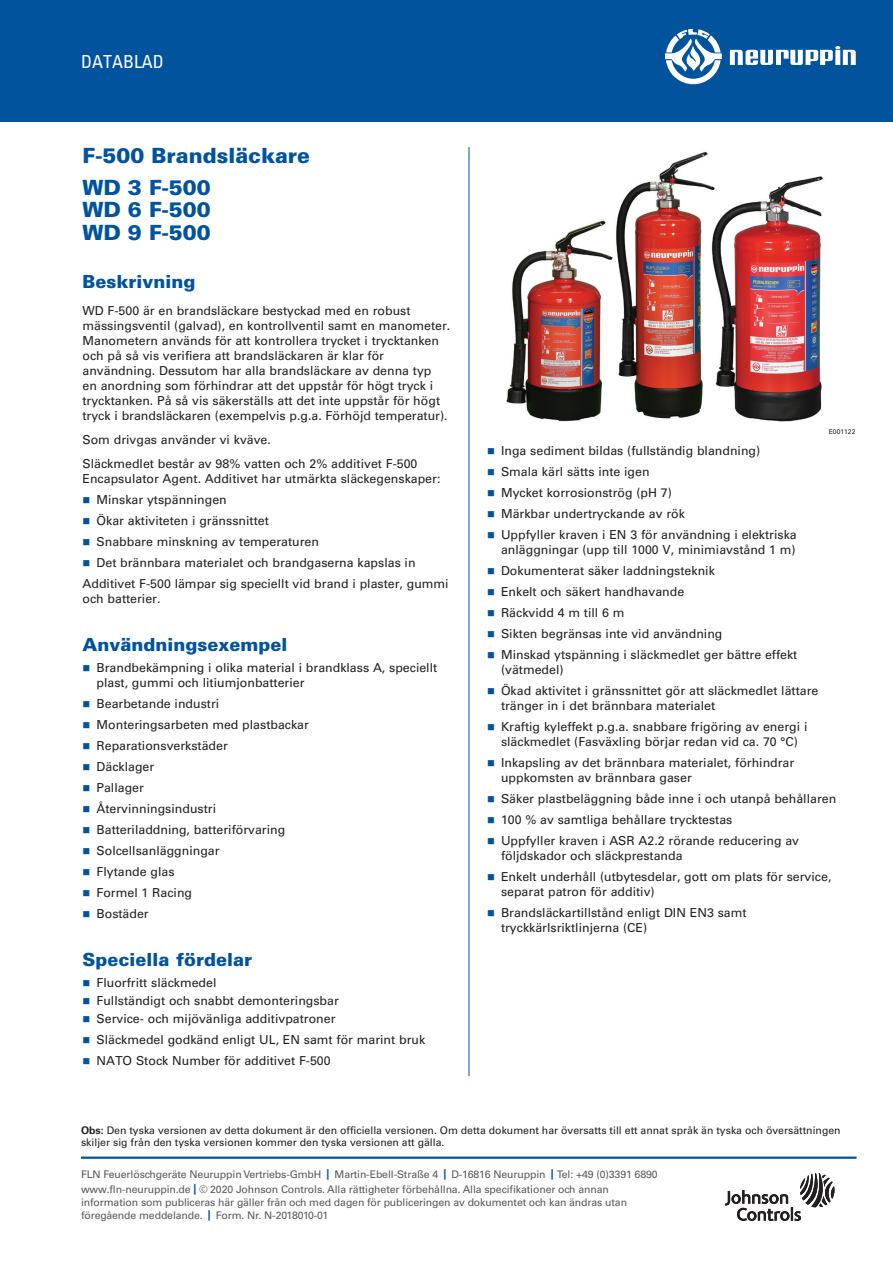
<style>
.page{position:relative;width:893px;height:1263px;background:#fff}
.page>*{position:absolute;margin:0;border:0;box-sizing:border-box;transform-origin:0 0}
._02_Data_Sheet_Heade{font:900 21px "Univers LT Std";color:#01539e}
._03_12_pt_Blue_Heade{font:900 18px "Univers LT Std";color:#01539e}
._01_DATA_SHEET{font:condensed 18px "Univers LT Std";color:#fff}
._08_Bullet_Text{font:12.3px/15px "Univers LT Std";color:#231f20}
._06_Text_8_25{font:12.3px/15px "Univers LT Std";color:#231f20}
._07_Bullet_Text_1st{font:12.3px/15px "Univers LT Std";color:#231f20}
._27_Tagline-Boilerpl{font:10.5px/15px "Univers LT Std";letter-spacing:-.01em;color:#57585a}
._16_Note_7_pt__type{font:10.5px/12px "Univers LT Std";color:#231f20}
._15___of_Art_Drawing{font:6.75px "Univers LT Std";color:#231f20}
.s1{color:#01539e}
.s2{font-weight:700}
.s3{font-weight:700;color:#01539e}
</style>
<div class="page">
<hr style="left:469px;top:147px;width:1px;height:929px;background:#01539e">
<hr style="left:81px;top:1156px;width:775px;height:3px;background:#01539e">
<div style="left:0;top:0;width:893px;height:122px;background:#01539e"></div>
<svg style="left:665px;top:29px;width:57px;height:55px"></svg>
<svg style="left:730px;top:46px;width:126px;height:19px"></svg>
<svg style="left:725px;top:1173px;width:109px;height:48px"></svg>
<img style="left:507px;top:152px;width:316px;height:270px">
<p class="_01_DATA_SHEET" style="left:81px;top:50px;width:84px">DATABLAD</p>
<p class="_02_Data_Sheet_Heade" style="left:82px;top:142px;width:229px">F-500 Brandsläckare</p>
<p class="_02_Data_Sheet_Heade" style="left:82px;top:174px;width:130px">WD 3 F-500</p>
<p class="_02_Data_Sheet_Heade" style="left:82px;top:196px;width:130px">WD 6 F-500</p>
<p class="_02_Data_Sheet_Heade" style="left:82px;top:219px;width:130px">WD 9 F-500</p>
<p class="_03_12_pt_Blue_Heade" style="left:82px;top:270px;width:115px">Beskrivning</p>
<p class="_06_Text_8_25" style="left:82px;top:303px;width:369px">WD F-500 är en brandsläckare bestyckad med en robust mässingsventil (galvad), en kontrollventil samt en manometer.<br>Manometern används för att kontrollera trycket i trycktanken och på så vis verifiera att brandsläckaren är klar för användning. Dessutom har alla brandsläckare av denna typ<br>en anordning som förhindrar att det uppstår för högt tryck i trycktanken. På så vis säkerställs att det inte uppstår för högt tryck i brandsläckaren (exempelvis p.g.a. Förhöjd temperatur).</p>
<p class="_06_Text_8_25" style="left:82px;top:432px;width:190px">Som drivgas använder vi kväve.</p>
<p class="_06_Text_8_25" style="left:82px;top:456px;width:359px">Släckmedlet består av 98% vatten och 2% additivet F-500<br>Encapsulator Agent. Additivet har utmärkta släckegenskaper:</p>
<p class="_08_Bullet_Text" style="left:82px;top:492px;width:146px"><span class="s1">■</span> Minskar ytspänningen</p>
<p class="_08_Bullet_Text" style="left:82px;top:513px;width:188px"><span class="s1">■</span> Ökar aktiviteten i gränssnittet</p>
<p class="_08_Bullet_Text" style="left:82px;top:534px;width:238px"><span class="s1">■</span> Snabbare minskning av temperaturen</p>
<p class="_08_Bullet_Text" style="left:82px;top:555px;width:335px"><span class="s1">■</span> Det brännbara materialet och brandgaserna kapslas in</p>
<p class="_08_Bullet_Text" style="left:82px;top:576px;width:368px">Additivet F-500 lämpar sig speciellt vid brand i plaster, gummi och batterier.</p>
<p class="_03_12_pt_Blue_Heade" style="left:82px;top:633px;width:207px">Användningsexempel</p>
<p class="_07_Bullet_Text_1st" style="left:97px;top:660px;width:342px;text-indent:-14px"><span class="s1">■</span> Brandbekämpning i olika material i brandklass A, speciellt plast, gummi och litiumjonbatterier</p>
<p class="_08_Bullet_Text" style="left:82px;top:696px;width:138px"><span class="s1">■</span> Bearbetande industri</p>
<p class="_08_Bullet_Text" style="left:82px;top:717px;width:228px"><span class="s1">■</span> Monteringsarbeten med plastbackar</p>
<p class="_08_Bullet_Text" style="left:82px;top:738px;width:147px"><span class="s1">■</span> Reparationsverkstäder</p>
<p class="_08_Bullet_Text" style="left:82px;top:759px;width:73px"><span class="s1">■</span> Däcklager</p>
<p class="_08_Bullet_Text" style="left:82px;top:780px;width:63px"><span class="s1">■</span> Pallager</p>
<p class="_08_Bullet_Text" style="left:82px;top:801px;width:135px"><span class="s1">■</span> Återvinningsindustri</p>
<p class="_08_Bullet_Text" style="left:82px;top:822px;width:204px"><span class="s1">■</span> Batteriladdning, batteriförvaring</p>
<p class="_08_Bullet_Text" style="left:82px;top:843px;width:139px"><span class="s1">■</span> Solcellsanläggningar</p>
<p class="_08_Bullet_Text" style="left:82px;top:864px;width:94px"><span class="s1">■</span> Flytande glas</p>
<p class="_08_Bullet_Text" style="left:82px;top:885px;width:111px"><span class="s1">■</span> Formel 1 Racing</p>
<p class="_08_Bullet_Text" style="left:82px;top:906px;width:68px"><span class="s1">■</span> Bostäder</p>
<p class="_03_12_pt_Blue_Heade" style="left:82px;top:948px;width:171px">Speciella fördelar</p>
<p class="_07_Bullet_Text_1st" style="left:82px;top:975px;width:136px"><span class="s1">■</span> Fluorfritt släckmedel</p>
<p class="_07_Bullet_Text_1st" style="left:82px;top:993px;width:258px"><span class="s1">■</span> Fullständigt och snabbt demonteringsbar</p>
<p class="_07_Bullet_Text_1st" style="left:82px;top:1011px;width:255px"><span class="s1">■</span> Service- och mijövänliga additivpatroner</p>
<p class="_08_Bullet_Text" style="left:82px;top:1032px;width:344px"><span class="s1">■</span> Släckmedel godkänd enligt UL, EN samt för marint bruk</p>
<p class="_08_Bullet_Text" style="left:82px;top:1053px;width:250px"><span class="s1">■</span> NATO Stock Number för additivet F-500</p>
<p class="_15___of_Art_Drawing" style="left:829px;top:428px;width:28px">E001122</p>
<p class="_08_Bullet_Text" style="left:487px;top:443px;width:275px"><span class="s1">■</span> Inga sediment bildas (fullständig blandning)</p>
<p class="_08_Bullet_Text" style="left:487px;top:464px;width:164px"><span class="s1">■</span> Smala kärl sätts inte igen</p>
<p class="_08_Bullet_Text" style="left:487px;top:485px;width:186px"><span class="s1">■</span> Mycket korrosionströg (pH 7)</p>
<p class="_08_Bullet_Text" style="left:487px;top:506px;width:199px"><span class="s1">■</span> Märkbar undertryckande av rök</p>
<p class="_08_Bullet_Text" style="left:487px;top:527px;width:311px;text-align:right"><span class="s1">■</span> Uppfyller kraven i EN 3 för användning i elektriska anläggningar (upp till 1000 V, minimiavstånd 1 m)</p>
<p class="_08_Bullet_Text" style="left:487px;top:563px;width:229px"><span class="s1">■</span> Dokumenterat säker laddningsteknik</p>
<p class="_08_Bullet_Text" style="left:487px;top:584px;width:199px"><span class="s1">■</span> Enkelt och säkert handhavande</p>
<p class="_08_Bullet_Text" style="left:487px;top:605px;width:139px"><span class="s1">■</span> Räckvidd 4 m till 6 m</p>
<p class="_08_Bullet_Text" style="left:487px;top:626px;width:237px"><span class="s1">■</span> Sikten begränsas inte vid användning</p>
<p class="_08_Bullet_Text" style="left:501px;top:647px;width:298px;text-indent:-14px"><span class="s1">■</span> Minskad ytspänning i släckmedlet ger bättre effekt (vätmedel)</p>
<p class="_08_Bullet_Text" style="left:501px;top:683px;width:319px;text-indent:-14px"><span class="s1">■</span> Ökad aktivitet i gränssnittet gör att släckmedlet lättare tränger in i det brännbara materialet</p>
<p class="_08_Bullet_Text" style="left:487px;top:719px;width:322px;text-align:center"><span class="s1">■</span> Kraftig kyleffekt p.g.a. snabbare frigöring av energi i släckmedlet (Fasväxling börjar redan vid ca. 70 °C)</p>
<p class="_08_Bullet_Text" style="left:501px;top:755px;width:295px;text-indent:-14px"><span class="s1">■</span> Inkapsling av det brännbara materialet, förhindrar uppkomsten av brännbara gaser</p>
<p class="_08_Bullet_Text" style="left:487px;top:791px;width:351px"><span class="s1">■</span> Säker plastbeläggning både inne i och utanpå behållaren</p>
<p class="_08_Bullet_Text" style="left:487px;top:812px;width:247px"><span class="s1">■</span> 100 % av samtliga behållare trycktestas</p>
<p class="_08_Bullet_Text" style="left:501px;top:833px;width:300px;text-indent:-14px"><span class="s1">■</span> Uppfyller kraven i ASR A2.2 rörande reducering av följdskador och släckprestanda</p>
<p class="_08_Bullet_Text" style="left:501px;top:869px;width:332px;text-indent:-14px"><span class="s1">■</span> Enkelt underhåll (utbytesdelar, gott om plats för service, separat patron för additiv)</p>
<p class="_08_Bullet_Text" style="left:501px;top:905px;width:247px;text-indent:-14px"><span class="s1">■</span> Brandsläckartillstånd enligt DIN EN3 samt tryckkärlsriktlinjerna (CE)</p>
<p class="_16_Note_7_pt__type" style="left:81px;top:1124px;width:761px"><span class="s2">Obs:</span> Den tyska versionen av detta dokument är den officiella versionen. Om detta dokument har översatts till ett annat språk än tyska och översättningen skiljer sig från den tyska versionen kommer den tyska versionen att gälla.</p>
<p class="_27_Tagline-Boilerpl" style="left:81px;top:1167px;width:578px">FLN Feuerlöschgeräte Neuruppin Vertriebs-GmbH <span class="s3">|</span> Martin-Ebell-Straße 4 <span class="s3">|</span> D-16816 Neuruppin <span class="s3">|</span> Tel: +49 (0)3391 6890 www.fln-neuruppin.de <span class="s3">|</span> © 2020 Johnson Controls. Alla rättigheter förbehållna. Alla specifikationer och annan</p>
<p class="_27_Tagline-Boilerpl" style="left:81px;top:1196px;width:548px;line-height:13.2px">information som publiceras här gäller från och med dagen för publiceringen av dokumentet och kan ändras utan föregående meddelande. <span class="s3">|</span> Form. Nr. N-2018010-01</p>
</div>
